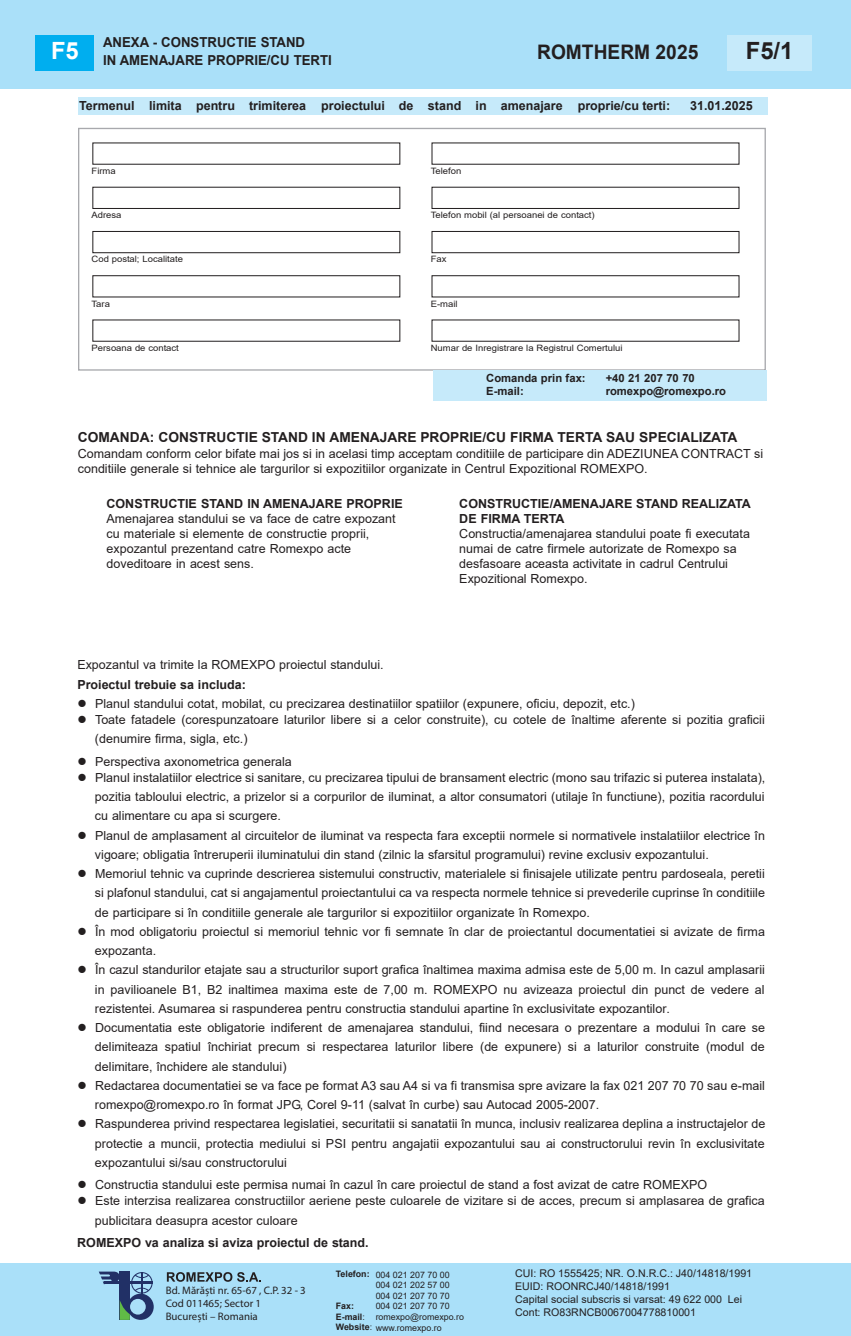
<style>
.page{position:relative;width:851px;height:1336px;background:#fff}
.page>*{position:absolute;margin:0;border:0;box-sizing:border-box;transform-origin:0 0}
.t1{font:700 23.75px "Arial";color:#231f20}
.t2{font:700 23.75px "Arial";color:#fff}
.t3{font:700 20px "Arial";color:#231f20;scale:.96 1}
.t4{font:700 13.75px "Arial";color:#231f20}
.t5{font:700 13.75px/17.5px "Arial";color:#231f20;scale:.96 1}
.t6{font:12.5px/19.2px "Arial";color:#231f20}
.t7{font:700 12.5px/15px "Arial";color:#231f20}
.t8{font:700 11.25px/12.5px "Arial";color:#231f20}
.t9{font:10.88px/13px "Myriad Pro";color:#231f20}
.t10{font:10.62px/12.8px "Arial";color:#231f20}
.t11{font:8.88px "Arial";color:#231f20}
.t12{font:700 8.88px/10.6px "Arial";color:#231f20}
.t13{font:8.75px "Arial";color:#231f20;scale:1.08 1}
.s1{color:#fff}
.s2{font-weight:700}
.s3{font-weight:400}
</style>
<div class="page">
<div style="left:0;top:0;width:850px;height:89px;background:#aae0f9"></div>
<div style="left:0;top:1263px;width:850px;height:72px;background:#aae0f9"></div>
<svg style="left:167px;top:1272px;width:94px;height:10px"></svg>
<svg style="left:99px;top:1271px;width:55px;height:49px"></svg>
<div style="left:78px;top:128px;width:687px;height:243px;border:1px solid #a8a9ad"></div>
<div style="left:431px;top:320px;width:308px;height:22px;border:1px solid #211d1e"></div>
<div style="left:431px;top:275px;width:308px;height:22px;border:1px solid #211d1e"></div>
<div style="left:431px;top:231px;width:308px;height:22px;border:1px solid #211d1e"></div>
<div style="left:431px;top:187px;width:308px;height:22px;border:1px solid #211d1e"></div>
<div style="left:92px;top:320px;width:308px;height:22px;border:1px solid #211d1e"></div>
<div style="left:92px;top:275px;width:308px;height:22px;border:1px solid #211d1e"></div>
<div style="left:92px;top:231px;width:308px;height:22px;border:1px solid #211d1e"></div>
<div style="left:92px;top:187px;width:308px;height:22px;border:1px solid #211d1e"></div>
<div style="left:432px;top:370px;width:334px;height:31px;background:#c6eafa"></div>
<div style="left:78px;top:98px;width:689px;height:17px;background:#c6eafa"></div>
<div style="left:35px;top:35px;width:59px;height:36px;background:#00aeef"></div>
<div style="left:727px;top:35px;width:85px;height:36px;background:#c6eafa"></div>
<p class="t5" style="left:103px;top:34px;width:240px">ANEXA - CONSTRUCTIE STAND<br>IN AMENAJARE PROPRIE/CU TERTI</p>
<h2 class="t3" style="left:537px;top:38px;width:169px">ROMTHERM 2025</h2>
<h1 class="t2" style="left:51px;top:38px;width:29px">F5</h1>
<h1 class="t1" style="left:745px;top:38px;width:49px">F5/1</h1>
<p class="t7" style="left:79px;top:98px;width:592px">Termenul limita pentru trimiterea proiectului de stand in amenajare proprie/cu terti:</p>
<p class="t7" style="left:690px;top:98px;width:64px">31.01.2025</p>
<p class="t13" style="left:430px;top:166px;width:30px">Telefon</p>
<p class="t13" style="left:430px;top:210px;width:153px">Telefon mobil (al persoanei de contact)</p>
<p class="t13" style="left:430px;top:254px;width:16px">Fax</p>
<p class="t13" style="left:430px;top:299px;width:26px">E-mail</p>
<p class="t13" style="left:430px;top:343px;width:179px">Numar de Inregistrare la Registrul Comertului</p>
<p class="t8" style="left:486px;top:372px;width:101px">Comanda prin fax:<br>E-mail:</p>
<p class="t8" style="left:605px;top:372px;width:122px">+40 21 207 70 70 romexpo@romexpo.ro</p>
<p class="t4" style="left:78px;top:430px;width:661px">COMANDA: CONSTRUCTIE STAND IN AMENAJARE PROPRIE/CU FIRMA TERTA SAU SPECIALIZATA</p>
<p class="t6" style="left:78px;top:446px;width:686px;line-height:15.4px">Comandam conform celor bifate mai jos si in acelasi timp acceptam conditiile de participare din ADEZIUNEA CONTRACT si conditiile generale si tehnice ale targurilor si expozitiilor organizate in Centrul Expozitional ROMEXPO.</p>
<p class="t13" style="left:92px;top:254px;width:123px">Cod postal; Localitate <span class="s1">Zip code</span></p>
<p class="t13" style="left:92px;top:299px;width:19px">Tara</p>
<p class="t13" style="left:92px;top:343px;width:107px">Persoana de contact<span class="s1">ountry</span></p>
<p class="t7" style="left:106px;top:496px;width:298px">CONSTRUCTIE STAND IN AMENAJARE PROPRIE</p>
<p class="t6" style="left:106px;top:511px;width:290px;line-height:15px">Amenajarea standului se va face de catre expozant cu materiale si elemente de constructie proprii, expozantul prezentand catre Romexpo acte doveditoare in acest sens.</p>
<p class="t7" style="left:459px;top:496px;width:293px">CONSTRUCTIE/AMENAJARE STAND REALIZATA<br>DE FIRMA TERTA</p>
<p class="t6" style="left:459px;top:526px;width:292px;line-height:15px">Constructia/amenajarea standului poate fi executata numai de catre firmele autorizate de Romexpo sa desfasoare aceasta activitate in cadrul Centrului Expozitional Romexpo.</p>
<p class="t6" style="left:77px;top:655px;width:308px">Expozantul va trimite la ROMEXPO proiectul standului.</p>
<p class="t7" style="left:77px;top:677px;width:170px">Proiectul trebuie sa includa:</p>
<p class="t6" style="left:77px;top:694px;width:559px">● Planul standului cotat, mobilat, cu precizarea destinatiilor spatiilor (expunere, oficiu, depozit, etc.)</p>
<p class="t6" style="left:95px;top:710px;width:671px;text-indent:-18px">● Toate fatadele (corespunzatoare laturilor libere si a celor construite), cu cotele de înaltime aferente si pozitia graficii (denumire firma, sigla, etc.)</p>
<p class="t6" style="left:77px;top:752px;width:216px">● Perspectiva axonometrica generala</p>
<p class="t6" style="left:95px;top:768px;width:671px;text-align:justify;text-indent:-18px">● Planul instalatiilor electrice si sanitare, cu precizarea tipului de bransament electric (mono sau trifazic si puterea instalata), pozitia tabloului electric, a prizelor si a corpurilor de iluminat, a altor consumatori (utilaje în functiune), pozitia racordului cu alimentare cu apa si scurgere.</p>
<p class="t6" style="left:95px;top:826px;width:671px;text-indent:-18px">● Planul de amplasament al circuitelor de iluminat va respecta fara exceptii normele si normativele instalatiilor electrice în vigoare; obligatia întreruperii iluminatului din stand (zilnic la sfarsitul programului) revine exclusiv expozantului.</p>
<p class="t6" style="left:95px;top:864px;width:671px;text-align:justify;text-indent:-18px">● Memoriul tehnic va cuprinde descrierea sistemului constructiv, materialele si finisajele utilizate pentru pardoseala, peretii si plafonul standului, cat si angajamentul proiectantului ca va respecta normele tehnice si prevederile cuprinse în conditiile de participare si în conditiile generale ale targurilor si expozitiilor organizate în Romexpo.</p>
<p class="t6" style="left:95px;top:922px;width:671px;text-indent:-18px">● În mod obligatoriu proiectul si memoriul tehnic vor fi semnate în clar de proiectantul documentatiei si avizate de firma expozanta.</p>
<p class="t6" style="left:95px;top:960px;width:671px;text-align:justify;text-indent:-18px">● În cazul standurilor etajate sau a structurilor suport grafica înaltimea maxima admisa este de 5,00 m. In cazul amplasarii in pavilioanele B1, B2 inaltimea maxima este de 7,00 m. ROMEXPO nu avizeaza proiectul din punct de vedere al rezistentei. Asumarea si raspunderea pentru constructia standului apartine în exclusivitate expozantilor.</p>
<p class="t6" style="left:95px;top:1018px;width:671px;text-align:justify;text-indent:-18px">● Documentatia este obligatorie indiferent de amenajarea standului, fiind necesara o prezentare a modului în care se delimiteaza spatiul închiriat precum si respectarea laturilor libere (de expunere) si a laturilor construite (modul de delimitare, închidere ale standului)</p>
<p class="t6" style="left:95px;top:1076px;width:671px;text-indent:-18px">● Redactarea documentatiei se va face pe format A3 sau A4 si va fi transmisa spre avizare la fax 021 207 70 70 sau e-mail romexpo@romexpo.ro în format JPG, Corel 9-11 (salvat în curbe) sau Autocad 2005-2007.</p>
<p class="t6" style="left:95px;top:1114px;width:671px;text-align:justify;text-indent:-18px">● Raspunderea privind respectarea legislatiei, securitatii si sanatatii în munca, inclusiv realizarea deplina a instructajelor de protectie a muncii, protectia mediului si PSI pentru angajatii expozantului sau ai constructorului revin în exclusivitate expozantului si/sau constructorului</p>
<p class="t6" style="left:77px;top:1175px;width:631px">● Constructia standului este permisa numai în cazul în care proiectul de stand a fost avizat de catre ROMEXPO</p>
<p class="t6" style="left:95px;top:1191px;width:671px;text-indent:-18px">● Este interzisa realizarea constructiilor aeriene peste culoarele de vizitare si de acces, precum si amplasarea de grafica publicitara deasupra acestor culoare</p>
<p class="t7" style="left:77px;top:1235px;width:293px">ROMEXPO va analiza si aviza proiectul de stand.</p>
<p class="t9" style="left:166px;top:1284px;width:142px">Bd. Mărăști nr. 65-67 , C.P. 32 - 3<br>Cod 011465; Sector 1<br>București – Romania</p>
<p class="t11" style="left:336px;top:1268px;width:115px"><span class="s2">Telefon:</span> 004 021 207 70 00</p>
<p class="t11" style="left:375px;top:1279px;width:75px">004 021 202 57 00</p>
<p class="t11" style="left:375px;top:1289px;width:75px">004 021 207 70 70</p>
<p class="t11" style="left:375px;top:1300px;width:75px">004 021 207 70 70</p>
<p class="t11" style="left:375px;top:1311px;width:90px">romexpo@romexpo.ro</p>
<p class="t11" style="left:336px;top:1321px;width:107px"><span class="s2">Website</span>: www.romexpo.ro</p>
<p class="t12" style="left:336px;top:1301px;width:31px">Fax:<br>E-mail<span class="s3">:</span></p>
<p class="t10" style="left:515px;top:1267px;width:238px">CUI: RO 1555425; NR. O.N.R.C.: J40/14818/1991<br>EUID: ROONRCJ40/14818/1991<br>Capital social subscris si varsat: 49 622 000 Lei Cont: RO83RNCB0067004778810001</p>
</div>
